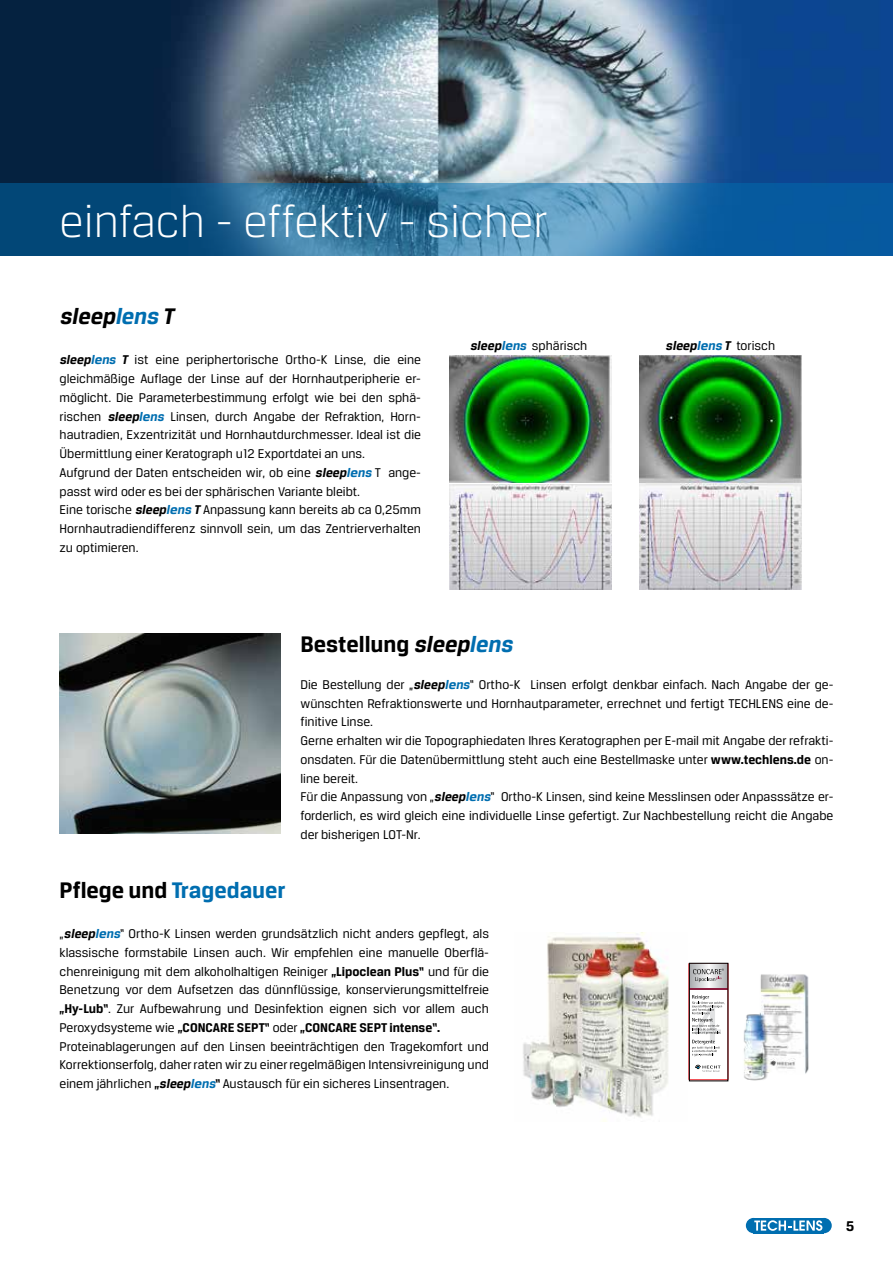
<style>
.page{position:relative;width:893px;height:1263px;background:#fff}
.page>*{position:absolute;margin:0;border:0;box-sizing:border-box;transform-origin:0 0}
.t1{font:300 48px "Breuer Text";color:#fff}
.t2{font:700 24px "Breuer Text";color:#000}
.t3{font:700 24px "Breuer Text";color:#006eb0}
.t4{font:italic 700 24px "Breuer Text";color:#000}
.t5{font:700 15px "Breuer Text";color:#000}
.t6{font:13.5px/18.8px "Breuer Text";color:#000}
.s1{color:#006eb0}
.s2{font-weight:700;font-style:italic}
.s3{font-weight:700;font-style:italic;color:#006eb0}
.s4{font-style:italic}
.s5{font-style:italic;color:#006eb0}
.s6{font-weight:700}
.s7{color:#000}
</style>
<div class="page">
<img style="left:60px;top:634px;width:221px;height:199px">
<img style="left:0;top:0;width:893px;height:183px">
<img style="left:523px;top:932px;width:146px;height:190px">
<img style="left:743px;top:974px;width:66px;height:107px">
<img style="left:450px;top:355px;width:161px;height:128px">
<img style="left:640px;top:355px;width:161px;height:234px">
<img style="left:450px;top:485px;width:161px;height:104px">
<svg style="left:0;top:183px;width:893px;height:72px;background:#256b9b"></svg>
<div style="left:689px;top:963px;width:39px;height:24px;background:#b1b3b6"></div>
<hr style="left:689px;top:988px;width:39px;height:2px;background:#8c1d40">
<svg style="left:692px;top:995px;width:33px;height:61px"></svg>
<svg style="left:695px;top:1065px;width:25px;height:7px"></svg>
<hr style="left:728px;top:963px;width:1px;height:117px;background:#ed1c24">
<svg style="left:693px;top:963px;width:36px;height:24px"></svg>
<div style="left:689px;top:963px;width:39px;height:118px;border:1px solid #000"></div>
<div style="left:746px;top:1218px;width:15px;height:15px;background:#006eb0;border-radius:50%"></div>
<div style="left:816px;top:1218px;width:16px;height:15px;background:#006eb0;border-radius:50%"></div>
<div style="left:753px;top:1218px;width:71px;height:15px;background:#006eb0"></div>
<svg style="left:754px;top:1220px;width:68px;height:11px"></svg>
<h1 class="t1" style="left:60px;top:196px;width:490px">einfach - effektiv - sicher</h1>
<h2 class="t4" style="left:60px;top:303px;width:120px">sleep<span class="s1">lens</span> T</h2>
<p class="t6" style="left:60px;top:350px;width:363px"><span class="s2">sleep</span><span class="s3">lens</span> <span class="s2">T</span> ist eine periphertorische Ortho-K Linse, die eine gleichmäßige Auflage der Linse auf der Hornhautperipherie er&shy;möglicht. Die Parameterbestimmung erfolgt wie bei den sphä&shy;rischen <span class="s2">sleep</span><span class="s3">lens</span> Linsen, durch Angabe der Refraktion, Horn&shy;hautradien, Exzentrizität und Hornhautdurchmesser. Ideal ist die Übermittlung einer Keratograph u12 Exportdatei an uns.<br>Aufgrund der Daten entscheiden wir, ob eine <span class="s2">sleep</span><span class="s3">lens</span> T ange&shy;passt wird oder es bei der sphärischen Variante bleibt.<br>Eine torische <span class="s2">sleep</span><span class="s3">lens</span> <span class="s2">T</span> Anpassung kann bereits ab ca 0,25mm Hornhautradiendifferenz sinnvoll sein, um das Zentrierverhalten zu optimieren.</p>
<p class="t6" style="left:470px;top:336px;width:119px"><span class="s2">sleep</span><span class="s3">lens</span> sphärisch</p>
<p class="t6" style="left:666px;top:336px;width:111px"><span class="s2">sleep</span><span class="s3">lens</span> <span class="s2">T</span> t o r i s c h</p>
<h2 class="t2" style="left:300px;top:631px;width:218px">Bestellung <span class="s4">sleep</span><span class="s5">lens</span></h2>
<p class="t6" style="left:300px;top:675px;width:534px">Die Bestellung der „<span class="s2">sleep</span><span class="s3">lens</span>“ Ortho-K Linsen erfolgt denkbar einfach. Nach Angabe der ge&shy;wünschten Refraktionswerte und Hornhautparameter, errechnet und fertigt TECHLENS eine de&shy;finitive Linse.<br>Gerne erhalten wir die Topographiedaten Ihres Keratographen per E-mail mit Angabe der refrakti&shy;onsdaten. Für die Datenübermittlung steht auch eine Bestellmaske unter <span class="s6">www.techlens.de</span> on&shy;line bereit.<br>Für die Anpassung von „<span class="s2">sleep</span><span class="s3">lens</span>“ Ortho-K Linsen, sind keine Messlinsen oder Anpasssätze er&shy;forderlich, es wird gleich eine individuelle Linse gefertigt. Zur Nachbestellung reicht die Angabe der bisherigen LOT-Nr.</p>
<h2 class="t3" style="left:60px;top:877px;width:228px"><span class="s7">Pflege und</span> Tragedauer</h2>
<p class="t6" style="left:60px;top:924px;width:431px">„<span class="s2">sleep</span><span class="s3">lens</span>“ Ortho-K Linsen werden grundsätzlich nicht anders gepflegt, als klassische formstabile Linsen auch. Wir empfehlen eine manuelle Oberflä&shy;chenreinigung mit dem alkoholhaltigen Reiniger <span class="s6">„Lipoclean Plus“</span> und für die Benetzung vor dem Aufsetzen das dünnflüssige, konservierungsmittelfreie <span class="s6">„Hy-Lub“</span>. Zur Aufbewahrung und Desinfektion eignen sich vor allem auch Peroxydsysteme wie <span class="s6">„CONCARE SEPT“</span> oder <span class="s6">„CONCARE SEPT intense“.<br></span>Proteinablagerungen auf den Linsen beeinträchtigen den Tragekomfort und Korrektionserfolg, daher raten wir zu einer regelmäßigen Intensivreinigung und einem jährlichen <span class="s6">„</span><span class="s2">sleep</span><span class="s3">lens</span><span class="s6">“</span> Austausch für ein sicheres Linsentragen.</p>
<p class="t5" style="left:846px;top:1218px;width:10px">5</p>
</div>
